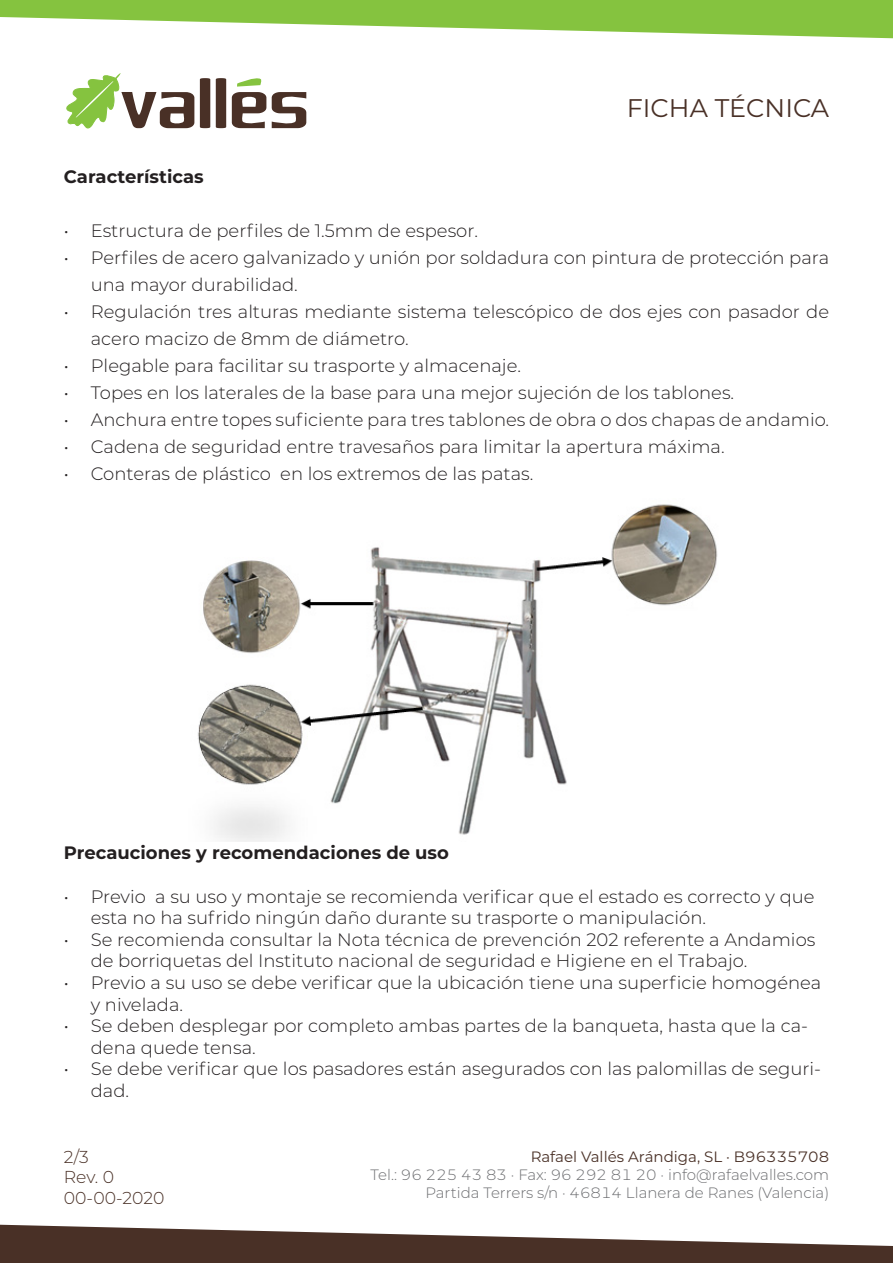
<style>
.page{position:relative;width:893px;height:1263px;background:#fff}
.page>*{position:absolute;margin:0;border:0;box-sizing:border-box;transform-origin:0 0}
.t1{font:25.5px "Montserrat";color:#493026}
.t2{font:300 18px/21.6px "Montserrat";color:#231f20}
.t3{font:700 18px "Montserrat";color:#231f20}
.t4{font:300 17.25px/20.7px "Montserrat";color:#493026}
.t5{font:300 15px/18px "Montserrat";color:#6c6d70;text-align:right}
.t6{font:15px "Montserrat";color:#493026}
</style>
<div class="page">
<svg style="left:272px;top:92px;width:34px;height:36px"></svg>
<svg style="left:200px;top:78px;width:10px;height:50px"></svg>
<svg style="left:216px;top:78px;width:10px;height:50px"></svg>
<svg style="left:66px;top:73px;width:128px;height:56px"></svg>
<svg style="left:232px;top:78px;width:34px;height:50px"></svg>
<svg style="left:0;top:0;width:893px;height:38px"></svg>
<svg style="left:0;top:1225px;width:893px;height:38px"></svg>
<img style="left:198px;top:504px;width:520px;height:338px">
<p class="t3" style="left:64px;top:164px;width:141px">Características</p>
<h1 class="t1" style="left:627px;top:90px;width:204px">FICHA TÉCNICA</h1>
<p class="t2" style="left:64px;top:219px;width:416px">• Estructura de perfiles de 1.5mm de espesor.</p>
<p class="t2" style="left:91px;top:244px;width:740px;line-height:27px;text-indent:-27px">• Perfiles de acero galvanizado y unión por soldadura con pintura de protección para una mayor durabilidad.</p>
<p class="t2" style="left:91px;top:298px;width:740px;line-height:27px;text-indent:-27px">• Regulación tres alturas mediante sistema telescópico de dos ejes con pasador de acero macizo de 8mm de diámetro.</p>
<p class="t2" style="left:64px;top:354px;width:459px">• Plegable para facilitar su trasporte y almacenaje.</p>
<p class="t2" style="left:64px;top:381px;width:672px">• Topes en los laterales de la base para una mejor sujeción de los tablones.</p>
<p class="t2" style="left:64px;top:408px;width:767px">• Anchura entre topes suficiente para tres tablones de obra o dos chapas de andamio.</p>
<p class="t2" style="left:64px;top:435px;width:662px">• Cadena de seguridad entre travesaños para limitar la apertura máxima.</p>
<p class="t2" style="left:64px;top:462px;width:471px">• Conteras de plástico en los extremos de las patas.</p>
<p class="t3" style="left:64px;top:840px;width:387px">Precauciones y recomendaciones de uso</p>
<p class="t2" style="left:91px;top:885px;width:725px;text-indent:-27px">• Previo a su uso y montaje se recomienda verificar que el estado es correcto y que esta no ha sufrido ningún daño durante su trasporte o manipulación.</p>
<p class="t2" style="left:91px;top:928px;width:726px;text-indent:-27px">• Se recomienda consultar la Nota técnica de prevención 202 referente a Andamios de borriquetas del Instituto nacional de seguridad e Higiene en el Trabajo.</p>
<p class="t2" style="left:91px;top:971px;width:732px;text-indent:-27px">• Previo a su uso se debe verificar que la ubicación tiene una superficie homogénea y nivelada.</p>
<p class="t2" style="left:91px;top:1014px;width:719px;text-indent:-27px">• Se deben desplegar por completo ambas partes de la banqueta, hasta que la ca&shy;dena quede tensa.</p>
<p class="t2" style="left:91px;top:1058px;width:732px;text-indent:-27px">• Se debe verificar que los pasadores están asegurados con las palomillas de seguri&shy;dad.</p>
<p class="t4" style="left:64px;top:1146px;width:102px">2/3<br>Rev. 0<br>00-00-2020</p>
<p class="t6" style="left:531px;top:1146px;width:300px">Rafael Vallés Arándiga, SL · B96335708</p>
<p class="t5" style="left:371px;top:1165px;width:460px">Tel.: 96 225 43 83 · Fax: 96 292 81 20 · info@rafaelvalles.com<br>Partida Terrers s/n · 46814 Llanera de Ranes (Valencia)</p>
</div>
